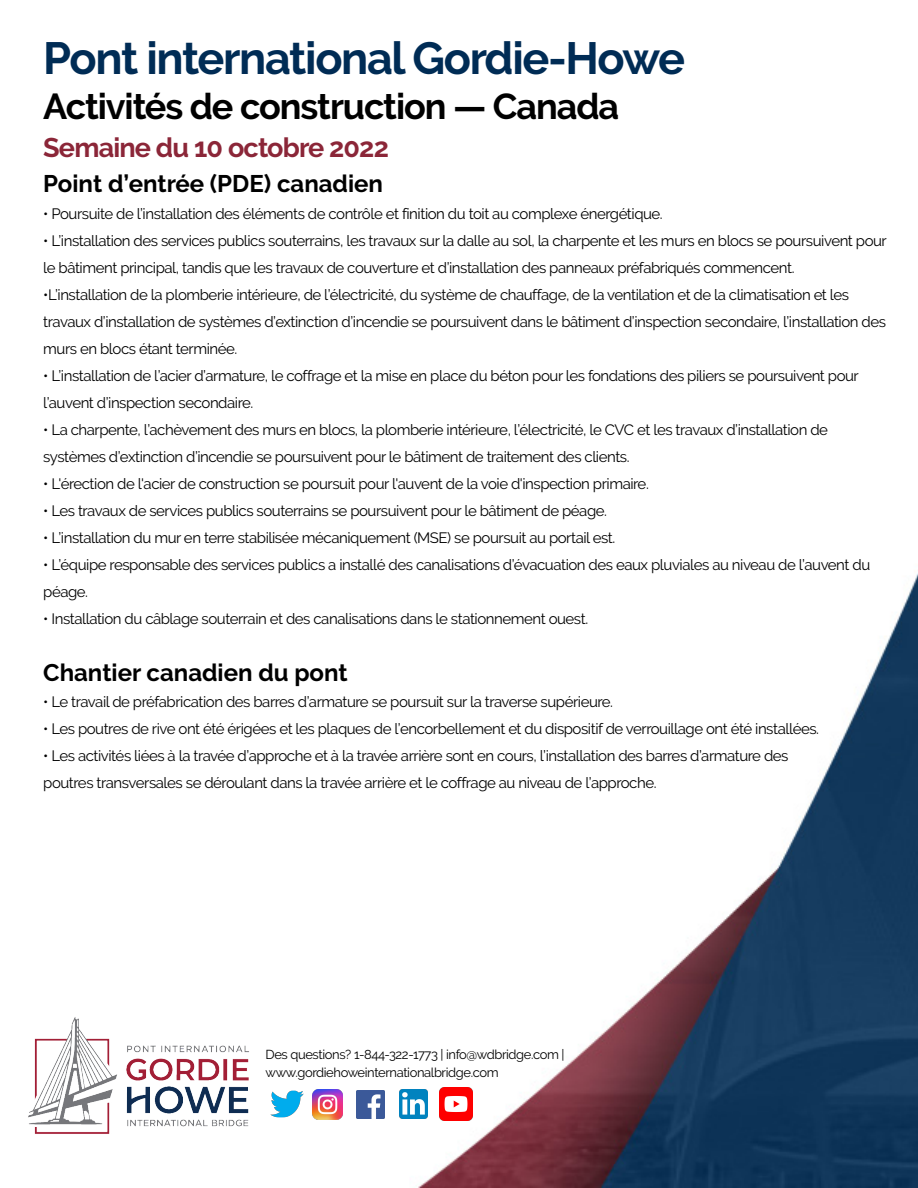
<style>
.page{position:relative;width:918px;height:1188px;background:#fff}
.page>*{position:absolute;margin:0;border:0;box-sizing:border-box;transform-origin:0 0}
.t1{font:700 45px "Raleway";letter-spacing:-.03em;color:#002c55}
.t2{font:700 36px "Raleway";letter-spacing:-.03em;color:#000}
.t3{font:700 27px "Raleway";letter-spacing:-.03em;color:#8b2638}
.t4{font:700 24px "Raleway";color:#000}
.t5{font:15px/27px "Raleway";letter-spacing:-.03em;color:#000}
.t6{font:12.9px/18px "Raleway";letter-spacing:-.03em;color:#000}
</style>
<div class="page">
<img style="left:312px;top:573px;width:606px;height:614px">
<img style="left:28px;top:1017px;width:221px;height:117px">
<img style="left:270px;top:1090px;width:34px;height:28px">
<img style="left:357px;top:1090px;width:28px;height:28px">
<img style="left:399px;top:1090px;width:29px;height:29px">
<img style="left:440px;top:1088px;width:32px;height:32px">
<img style="left:313px;top:1089px;width:30px;height:30px">
<h1 class="t1" style="left:43px;top:32px;width:643px">Pont international Gordie-Howe</h1>
<h2 class="t2" style="left:43px;top:85px;width:577px">Activités de construction — Canada</h2>
<h3 class="t3" style="left:43px;top:132px;width:347px">Semaine du 10 octobre 2022</h3>
<h3 class="t4" style="left:43px;top:170px;width:341px">Point d’entrée (PDE) canadien</h3>
<p class="t5" style="left:43px;top:200px;width:621px">• Poursuite de l’installation des éléments de contrôle et finition du toit au complexe énergétique.</p>
<p class="t5" style="left:43px;top:227px;width:845px">• L’installation des services publics souterrains, les travaux sur la dalle au sol, la charpente et les murs en blocs se poursuivent pour le bâtiment principal, tandis que les travaux de couverture et d’installation des panneaux préfabriqués commencent.</p>
<p class="t5" style="left:43px;top:281px;width:844px">•L’installation de la plomberie intérieure, de l’électricité, du système de chauffage, de la ventilation et de la climatisation et les travaux d’installation de systèmes d’extinction d’incendie se poursuivent dans le bâtiment d’inspection secondaire, l’installation des murs en blocs étant terminée.</p>
<p class="t5" style="left:43px;top:362px;width:817px">• L’installation de l’acier d’armature, le coffrage et la mise en place du béton pour les fondations des piliers se poursuivent pour l’auvent d’inspection secondaire.</p>
<p class="t5" style="left:43px;top:416px;width:786px">• La charpente, l’achèvement des murs en blocs, la plomberie intérieure, l’électricité, le CVC et les travaux d’installation de systèmes d’extinction d’incendie se poursuivent pour le bâtiment de traitement des clients.</p>
<p class="t5" style="left:43px;top:470px;width:607px">• L'érection de l'acier de construction se poursuit pour l'auvent de la voie d'inspection primaire.</p>
<p class="t5" style="left:43px;top:497px;width:565px">• Les travaux de services publics souterrains se poursuivent pour le bâtiment de péage.</p>
<p class="t5" style="left:43px;top:524px;width:574px">• L’installation du mur en terre stabilisée mécaniquement (MSE) se poursuit au portail est.</p>
<p class="t5" style="left:43px;top:551px;width:829px">• L’équipe responsable des services publics a installé des canalisations d’évacuation des eaux pluviales au niveau de l’auvent du péage.</p>
<p class="t5" style="left:43px;top:605px;width:546px">• Installation du câblage souterrain et des canalisations dans le stationnement ouest.</p>
<h3 class="t4" style="left:43px;top:658px;width:306px">Chantier canadien du pont</h3>
<p class="t5" style="left:43px;top:689px;width:571px">• Le travail de préfabrication des barres d’armature se poursuit sur la traverse supérieure.</p>
<p class="t5" style="left:43px;top:716px;width:777px">• Les poutres de rive ont été érigées et les plaques de l’encorbellement et du dispositif de verrouillage ont été installées.</p>
<p class="t5" style="left:43px;top:743px;width:747px">• Les activités liées à la travée d’approche et à la travée arrière sont en cours, l’installation des barres d’armature des poutres transversales se déroulant dans la travée arrière et le coffrage au niveau de l’approche.</p>
<p class="t6" style="left:266px;top:1045px;width:301px">Des questions? 1-844-322-1773 | info@wdbridge.com | www.gordiehoweinternationalbridge.com</p>
</div>
